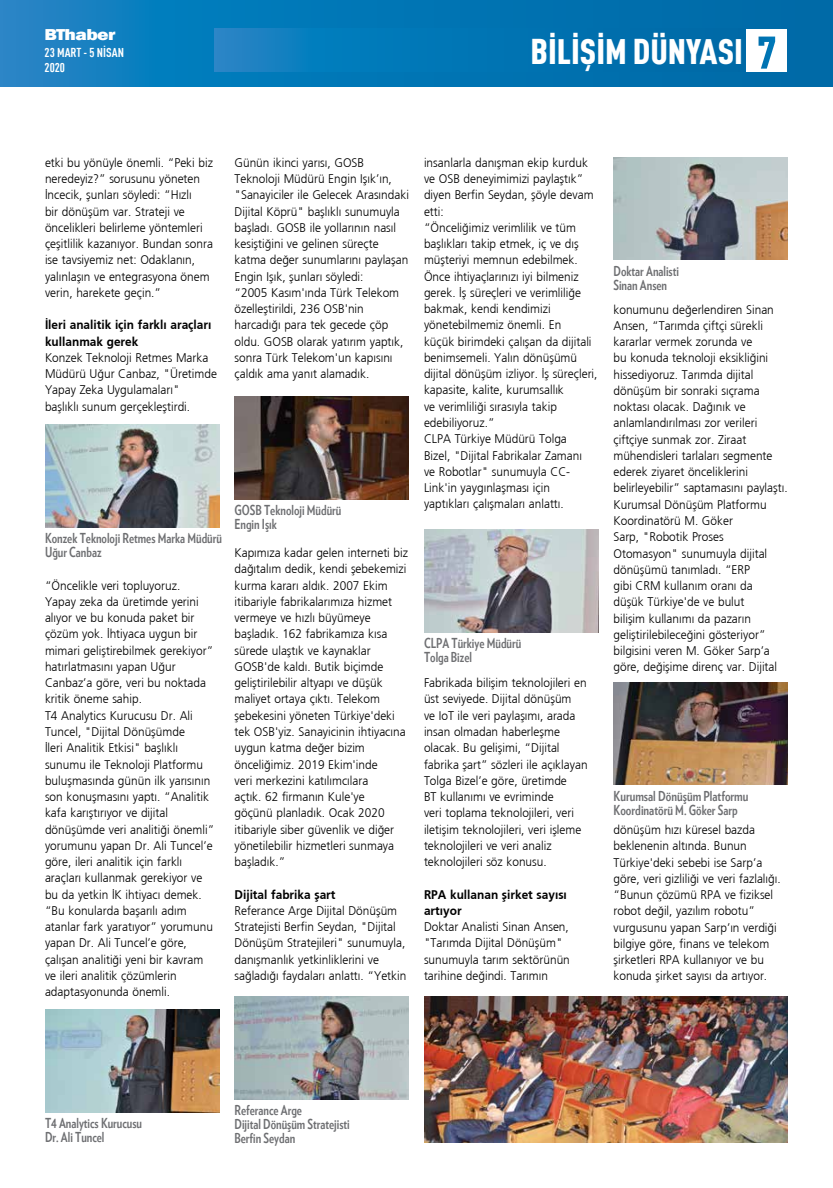
<style>
.page{position:relative;width:833px;height:1188px;background:#fff}
.page>*{position:absolute;margin:0;border:0;box-sizing:border-box;transform-origin:0 0}
.t1{font:900 35px "DIN Cond";color:#fff}
.t2{font:800 16.25px "Franklin Gothic";letter-spacing:-.03em;color:#fff;scale:1.2 1}
.t3{font:700 13.75px/13.8px "Verlag Condensed";color:#6d6e71;scale:.93 1}
.t4{font:700 13.75px/13.8px "Verlag Condensed";color:#6d6e71;scale:.95 1}
.t5{font:700 12.62px/15.2px "DIN Cond";color:#fff}
.t6{font:12.5px/16.2px "Frutiger A Light";color:#000;scale:.95 1}
.t7{font:12.5px/16.2px "Frutiger B Bold";color:#000;scale:.95 1}
.s1{font-size:45px}
</style>
<div class="page">
<svg style="left:0;top:0;width:833px;height:86px;background:#0777b6"></svg>
<svg style="left:214px;top:29px;width:530px;height:42px;background:#0575b4"></svg>
<div style="left:746px;top:29px;width:41px;height:42px;background:#fff"></div>
<img style="left:45px;top:424px;width:174px;height:103px">
<img style="left:45px;top:1009px;width:174px;height:102px">
<img style="left:234px;top:397px;width:175px;height:102px">
<img style="left:424px;top:529px;width:174px;height:103px">
<img style="left:613px;top:682px;width:175px;height:102px">
<img style="left:613px;top:157px;width:175px;height:102px">
<img style="left:234px;top:996px;width:175px;height:102px">
<img style="left:424px;top:996px;width:364px;height:145px">
<h2 class="t2" style="left:45px;top:24px;width:61px">BThaber</h2>
<p class="t5" style="left:45px;top:44px;width:81px">23 MART - 5 NİSAN<br>2020</p>
<h1 class="t1" style="left:530px;top:30px;width:247px">BİLİŞİM DÜNYASI <span class="s1">7</span></h1>
<p class="t6" style="left:45px;top:154px;width:178px">etki bu yönüyle önemli. “Peki biz neredeyiz?” sorusunu yöneten<br>İncecik, şunları söyledi: “Hızlı<br>bir dönüşüm var. Strateji ve öncelikleri belirleme yöntemleri çeşitlilik kazanıyor. Bundan sonra ise tavsiyemiz net: Odaklanın, yalınlaşın ve entegrasyona önem verin, harekete geçin.”</p>
<p class="t7" style="left:45px;top:317px;width:177px">İleri analitik için farklı araçları kullanmak gerek</p>
<p class="t6" style="left:45px;top:349px;width:182px">Konzek Teknoloji Retmes Marka<br>Müdürü Uğur Canbaz, "Üretimde<br>Yapay Zeka Uygulamaları"<br>başlıklı sunum gerçekleştirdi.</p>
<p class="t6" style="left:234px;top:154px;width:185px">Günün ikinci yarısı, GOSB<br>Teknoloji Müdürü Engin Işık’ın, "Sanayiciler ile Gelecek Arasındaki<br>Dijital Köprü" başlıklı sunumuyla başladı. GOSB ile yollarının nasıl kesiştiğini ve gelinen süreçte katma değer sunumlarını paylaşan<br>Engin Işık, şunları söyledi:<br>“2005 Kasım'ında Türk Telekom özelleştirildi, 236 OSB'nin harcadığı para tek gecede çöp oldu. GOSB olarak yatırım yaptık, sonra Türk Telekom'un kapısını çaldık ama yanıt alamadık.</p>
<p class="t3" style="left:45px;top:530px;width:192px">Konzek Teknoloji Retmes Marka Müdürü<br>Uğur Canbaz</p>
<p class="t6" style="left:45px;top:577px;width:180px">“Öncelikle veri topluyoruz.<br>Yapay zeka da üretimde yerini alıyor ve bu konuda paket bir çözüm yok. İhtiyaca uygun bir mimari geliştirebilmek gerekiyor” hatırlatmasını yapan Uğur<br>Canbaz’a göre, veri bu noktada kritik öneme sahip.<br>T4 Analytics Kurucusu Dr. Ali<br>Tuncel, "Dijital Dönüşümde<br>İleri Analitik Etkisi" başlıklı sunumu ile Teknoloji Platformu buluşmasında günün ilk yarısının son konuşmasını yaptı. “Analitik kafa karıştırıyor ve dijital dönüşümde veri analitiği önemli” yorumunu yapan Dr. Ali Tuncel’e göre, ileri analitik için farklı araçları kullanmak gerekiyor ve bu da yetkin İK ihtiyacı demek. “Bu konularda başarılı adım atanlar fark yaratıyor” yorumunu yapan Dr. Ali Tuncel’e göre, çalışan analitiği yeni bir kavram ve ileri analitik çözümlerin adaptasyonunda önemli.</p>
<p class="t3" style="left:234px;top:503px;width:116px">GOSB Teknoloji Müdürü<br>Engin Işık</p>
<p class="t6" style="left:234px;top:544px;width:184px">Kapımıza kadar gelen interneti biz dağıtalım dedik, kendi şebekemizi kurma kararı aldık. 2007 Ekim itibariyle fabrikalarımıza hizmet vermeye ve hızlı büyümeye başladık. 162 fabrikamıza kısa sürede ulaştık ve kaynaklar<br>GOSB'de kaldı. Butik biçimde geliştirilebilir altyapı ve düşük maliyet ortaya çıktı. Telekom şebekesini yöneten Türkiye'deki tek OSB'yiz. Sanayicinin ihtiyacına uygun katma değer bizim önceliğimiz. 2019 Ekim'inde<br>veri merkezini katılımcılara<br>açtık. 62 firmanın Kule'ye<br>göçünü planladık. Ocak 2020 itibariyle siber güvenlik ve diğer yönetilebilir hizmetleri sunmaya başladık.”</p>
<p class="t7" style="left:234px;top:885px;width:108px">Dijital fabrika şart</p>
<p class="t6" style="left:234px;top:902px;width:182px">Referance Arge Dijital Dönüşüm Stratejisti Berfin Seydan, "Dijital Dönüşüm Stratejileri" sunumuyla, danışmanlık yetkinliklerini ve sağladığı faydaları anlattı. “Yetkin</p>
<p class="t6" style="left:424px;top:154px;width:184px">insanlarla danışman ekip kurduk ve OSB deneyimimizi paylaştık” diyen Berfin Seydan, şöyle devam etti:<br>“Önceliğimiz verimlilik ve tüm başlıkları takip etmek, iç ve dış müşteriyi memnun edebilmek.<br>Önce ihtiyaçlarınızı iyi bilmeniz gerek. İş süreçleri ve verimliliğe bakmak, kendi kendimizi yönetebilmemiz önemli. En<br>küçük birimdeki çalışan da dijitali benimsemeli. Yalın dönüşümü dijital dönüşüm izliyor. İş süreçleri, kapasite, kalite, kurumsallık<br>ve verimliliği sırasıyla takip edebiliyoruz.”<br>CLPA Türkiye Müdürü Tolga<br>Bizel, "Dijital Fabrikalar Zamanı<br>ve Robotlar" sunumuyla CC-<br>Link'in yaygınlaşması için yaptıkları çalışmaları anlattı.</p>
<p class="t3" style="left:424px;top:635px;width:106px">CLPA Türkiye Müdürü<br>Tolga Bizel</p>
<p class="t6" style="left:424px;top:674px;width:174px">Fabrikada bilişim teknolojileri en üst seviyede. Dijital dönüşüm<br>ve IoT ile veri paylaşımı, arada insan olmadan haberleşme olacak. Bu gelişimi, “Dijital fabrika şart” sözleri ile açıklayan<br>Tolga Bizel’e göre, üretimde<br>BT kullanımı ve evriminde<br>veri toplama teknolojileri, veri iletişim teknolojileri, veri işleme teknolojileri ve veri analiz teknolojileri söz konusu.</p>
<p class="t7" style="left:424px;top:885px;width:152px">RPA kullanan şirket sayısı artıyor</p>
<p class="t6" style="left:424px;top:918px;width:155px">Doktar Analisti Sinan Ansen, "Tarımda Dijital Dönüşüm" sunumuyla tarım sektörünün tarihine değindi. Tarımın</p>
<p class="t3" style="left:613px;top:263px;width:72px">Doktar Analisti<br>Sinan Ansen</p>
<p class="t6" style="left:613px;top:301px;width:185px">konumunu değerlendiren Sinan<br>Ansen, “Tarımda çiftçi sürekli kararlar vermek zorunda ve<br>bu konuda teknoloji eksikliğini hissediyoruz. Tarımda dijital dönüşüm bir sonraki sıçrama noktası olacak. Dağınık ve anlamlandırılması zor verileri çiftçiye sunmak zor. Ziraat mühendisleri tarlaları segmente ederek ziyaret önceliklerini belirleyebilir” saptamasını paylaştı.<br>Kurumsal Dönüşüm Platformu<br>Koordinatörü M. Göker<br>Sarp, "Robotik Proses<br>Otomasyon" sunumuyla dijital dönüşümü tanımladı. “ERP<br>gibi CRM kullanım oranı da<br>düşük Türkiye'de ve bulut<br>bilişim kullanımı da pazarın geliştirilebileceğini gösteriyor” bilgisini veren M. Göker Sarp’a göre, değişime direnç var. Dijital</p>
<p class="t4" style="left:613px;top:788px;width:144px">Kurumsal Dönüşüm Platformu<br>Koordinatörü M. Göker Sarp</p>
<p class="t6" style="left:613px;top:821px;width:178px">dönüşüm hızı küresel bazda beklenenin altında. Bunun<br>Türkiye'deki sebebi ise Sarp’a göre, veri gizliliği ve veri fazlalığı. “Bunun çözümü RPA ve fiziksel robot değil, yazılım robotu” vurgusunu yapan Sarp’ın verdiği bilgiye göre, finans ve telekom şirketleri RPA kullanıyor ve bu konuda şirket sayısı da artıyor.</p>
<p class="t3" style="left:45px;top:1115px;width:106px">T4 Analytics Kurucusu<br>Dr. Ali Tuncel</p>
<p class="t3" style="left:234px;top:1102px;width:125px">Referance Arge<br>Dijital Dönüşüm Stratejisti<br>Berfin Seydan</p>
</div>
